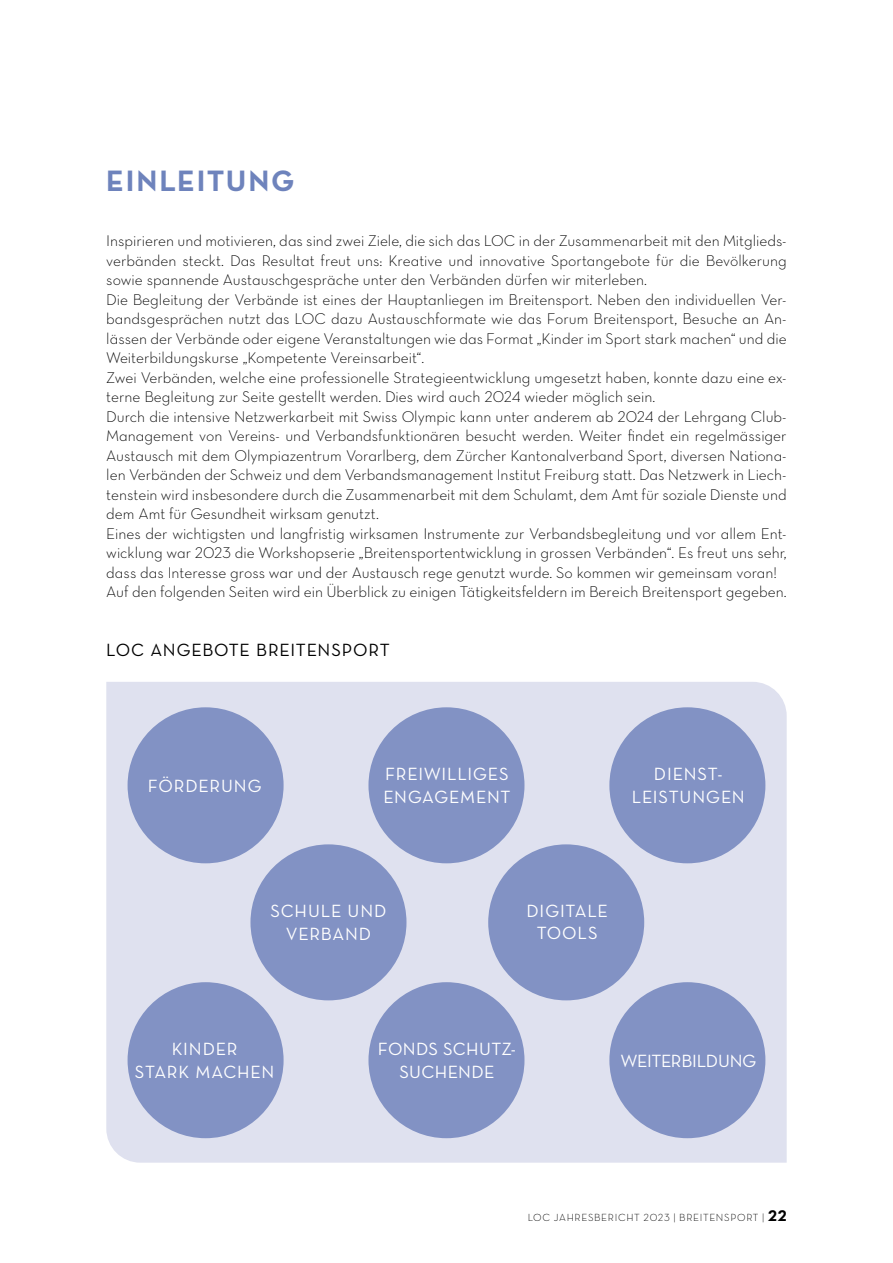
<style>
.page{position:relative;width:893px;height:1263px;background:#fff}
.page>*{position:absolute;margin:0;border:0;box-sizing:border-box;transform-origin:0 0}
.Übertitel{font:30px "Neutra Text Bold Alt";letter-spacing:.055em;color:#6e83bc}
.Zwischentitel{font:18px "Neutra Text Book Alt";letter-spacing:.035em;color:#fff}
.Zwischentitel-2{font:18px "Neutra Text Book Alt";letter-spacing:.045em;color:#000}
.Zwischentitel-3{font:18px/22.5px "Neutra Text Book Alt";letter-spacing:.015em;color:#fff;text-align:center}
.Zwischentitel-4{font:18px "Neutra Text Book Alt";letter-spacing:-.015em;color:#fff}
.Zwischentitel-5{font:18px "Neutra Text Book Alt";letter-spacing:.055em;color:#fff}
.Fliesstext{font:15.75px/19.5px "Neutra Text Light Alt";color:#000;text-align:justify}
.t1{font:10.5px "Neutra Text Light Alt";letter-spacing:.06em;color:#000}
.s1{font-family:"Neutra Text Bold Alt";font-size:15.75px}
</style>
<div class="page">
<div style="left:106px;top:682px;width:681px;height:481px;background:#dfe1ef"></div>
<div style="left:128px;top:707px;width:156px;height:156px;background:#8292c4;border-radius:50%"></div>
<div style="left:128px;top:982px;width:156px;height:156px;background:#8292c4;border-radius:50%"></div>
<div style="left:250px;top:844px;width:156px;height:156px;background:#8292c4;border-radius:50%"></div>
<div style="left:488px;top:844px;width:156px;height:156px;background:#8292c4;border-radius:50%"></div>
<div style="left:368px;top:707px;width:156px;height:156px;background:#8292c4;border-radius:50%"></div>
<div style="left:368px;top:982px;width:156px;height:156px;background:#8292c4;border-radius:50%"></div>
<div style="left:609px;top:707px;width:156px;height:156px;background:#8292c4;border-radius:50%"></div>
<div style="left:609px;top:982px;width:156px;height:156px;background:#8292c4;border-radius:50%"></div>
<p class="Übertitel" style="left:106px;top:162px;width:190px">EINLEITUNG</p>
<p class="Fliesstext" style="left:106px;top:231px;width:682px">Inspirieren und motivieren, das sind zwei Ziele, die sich das LOC in der Zusammenarbeit mit den Mitglieds&shy;verbänden steckt. Das Resultat freut uns: Kreative und innovative Sportangebote für die Bevölkerung sowie spannende Austauschgespräche unter den Verbänden dürfen wir miterleben.</p>
<p class="Fliesstext" style="left:106px;top:289px;width:682px">Die Begleitung der Verbände ist eines der Hauptanliegen im Breitensport. Neben den individuellen Ver&shy;bandsgesprächen nutzt das LOC dazu Austauschformate wie das Forum Breitensport, Besuche an An&shy;lässen der Verbände oder eigene Veranstaltungen wie das Format „Kinder im Sport stark machen“ und die Weiterbildungskurse „Kompetente Vereinsarbeit“.</p>
<p class="Fliesstext" style="left:106px;top:367px;width:682px">Zwei Verbänden, welche eine professionelle Strategieentwicklung umgesetzt haben, konnte dazu eine ex&shy;terne Begleitung zur Seite gestellt werden. Dies wird auch 2024 wieder möglich sein.</p>
<p class="Fliesstext" style="left:106px;top:406px;width:682px">Durch die intensive Netzwerkarbeit mit Swiss Olympic kann unter anderem ab 2024 der Lehrgang Club-Management von Vereins- und Verbandsfunktionären besucht werden. Weiter findet ein regelmässiger Austausch mit dem Olympiazentrum Vorarlberg, dem Zürcher Kantonalverband Sport, diversen Nationa&shy;len Verbänden der Schweiz und dem Verbandsmanagement Institut Freiburg statt. Das Netzwerk in Liech&shy;tenstein wird insbesondere durch die Zusammenarbeit mit dem Schulamt, dem Amt für soziale Dienste und dem Amt für Gesundheit wirksam genutzt.</p>
<p class="Fliesstext" style="left:106px;top:523px;width:682px">Eines der wichtigsten und langfristig wirksamen Instrumente zur Verbandsbegleitung und vor allem Ent&shy;wicklung war 2023 die Workshopserie „Breitensportentwicklung in grossen Verbänden“. Es freut uns sehr, dass das Interesse gross war und der Austausch rege genutzt wurde. So kommen wir gemeinsam voran!</p>
<p class="Fliesstext" style="left:106px;top:582px;width:682px">Auf den folgenden Seiten wird ein Überblick zu einigen Tätigkeitsfeldern im Bereich Breitensport gegeben.</p>
<p class="Zwischentitel-2" style="left:106px;top:638px;width:285px">LOC ANGEBOTE BREITENSPORT</p>
<p class="Zwischentitel" style="left:148px;top:775px;width:115px">FÖRDERUNG</p>
<p class="Zwischentitel" style="left:385px;top:763px;width:125px">FREIWILLIGES</p>
<p class="Zwischentitel" style="left:383px;top:785px;width:129px">ENGAGEMENT</p>
<p class="Zwischentitel" style="left:654px;top:763px;width:70px">DIENST-</p>
<p class="Zwischentitel" style="left:632px;top:786px;width:114px">LEISTUNGEN</p>
<p class="Zwischentitel-5" style="left:270px;top:900px;width:118px">SCHULE UND</p>
<p class="Zwischentitel" style="left:286px;top:923px;width:87px">VERBAND</p>
<p class="Zwischentitel" style="left:526px;top:899px;width:83px">DIGITALE</p>
<p class="Zwischentitel" style="left:537px;top:922px;width:62px">TOOLS</p>
<p class="Zwischentitel" style="left:172px;top:1038px;width:67px">KINDER</p>
<p class="Zwischentitel" style="left:135px;top:1061px;width:141px">STARK MACHEN</p>
<p class="Zwischentitel-3" style="left:378px;top:1037px;width:140px">FONDS SCHUTZ-<br>SUCHENDE</p>
<p class="Zwischentitel-4" style="left:620px;top:1049px;width:137px">WEITERBILDUNG</p>
<p class="t1" style="left:528px;top:1211px;width:260px">LOC JAHRESBERICHT 2023 | BREITENSPORT | <span class="s1">22</span></p>
</div>
